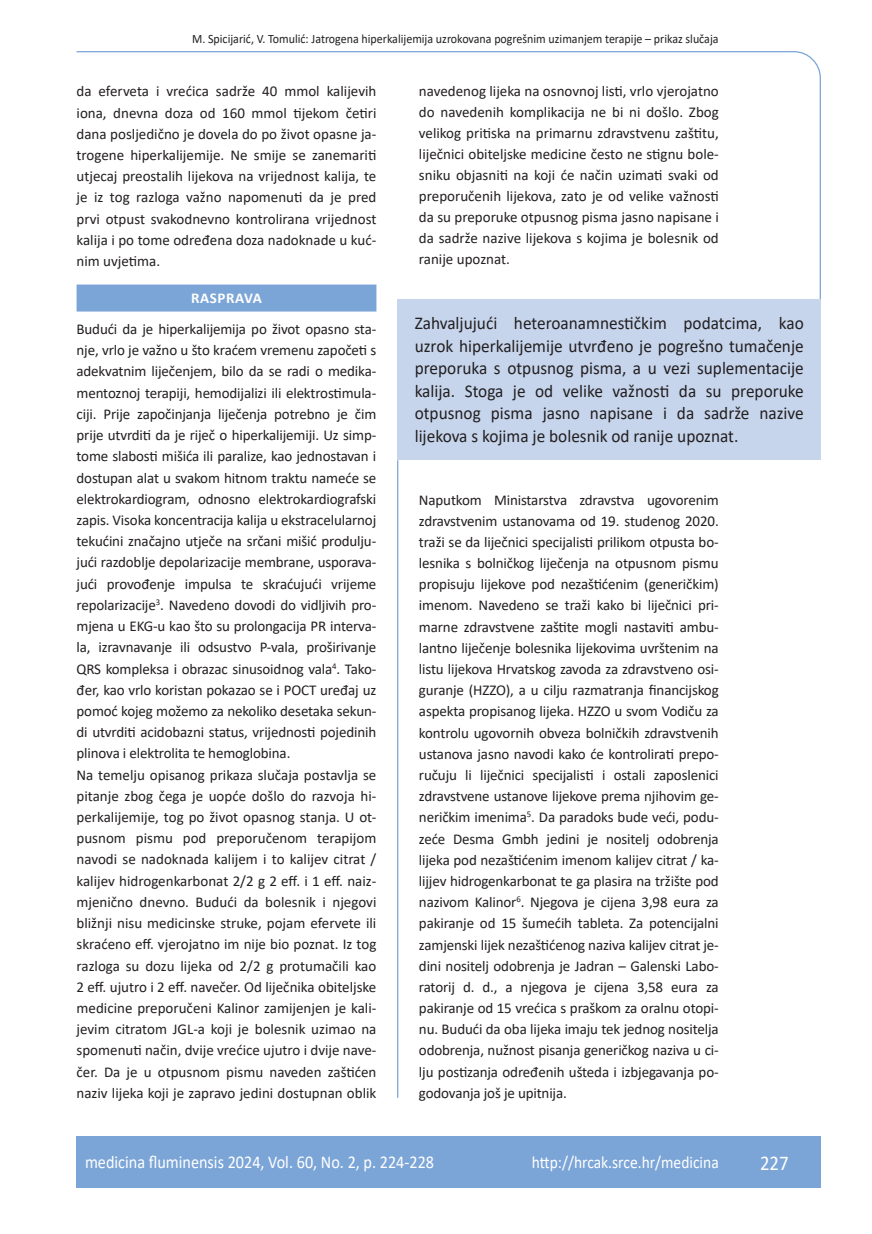
<style>
.page{position:relative;width:872px;height:1234px;background:#fff}
.page>*{position:absolute;margin:0;border:0;box-sizing:border-box;transform-origin:0 0}
.t1{font:21px "Calibri";color:#fff;scale:.9 1}
.anterfile{font:18px/22.5px "Calibri";color:#231f20;text-align:justify;scale:.96 1}
.t2{font:18px "Calibri";color:#fff;scale:.9 1}
.t3{font:17.25px "Calibri";color:#fff;scale:.9 1}
.osnovni_tekst{font:15px/21.1px "Calibri";letter-spacing:-.01em;color:#231f20;text-align:justify}
.naslov_ruler{font:700 15px "Calibri";letter-spacing:.04em;color:#fff}
.glava{font:12.75px "Calibri";color:#231f20;scale:.94 1}
</style>
<div class="page">
<svg style="left:76px;top:51px;width:745px;height:275px"></svg>
<hr style="left:397px;top:460px;width:1px;height:637px;background:#7ca5d7">
<div style="left:77px;top:1135px;width:744px;height:51px;background:#7ca5d7"></div>
<div style="left:398px;top:299px;width:423px;height:160px;background:#c6d5ec"></div>
<div style="left:77px;top:284px;width:299px;height:27px;background:#7ca5d7"></div>
<p class="glava" style="left:192px;top:29px;width:561px">M. Spicijarić, V. Tomulić: Jatrogena hiperkalijemija uzrokovana pogrešnim uzimanjem terapije – prikaz slučaja</p>
<p class="osnovni_tekst" style="left:77px;top:80px;width:301px">da eferveta i vrećica sadrže 40 mmol kalijevih iona, dnevna doza od 160 mmol tijekom četiri dana posljedično je dovela do po život opasne ja&shy;trogene hiperkalijemije. Ne smije se zanemariti utjecaj preostalih lijekova na vrijednost kalija, te je iz tog razloga važno napomenuti da je pred prvi otpust svakodnevno kontrolirana vrijednost kalija i po tome određena doza nadoknade u kuć&shy;nim uvjetima.</p>
<p class="naslov_ruler" style="left:191px;top:288px;width:72px">RASPRAVA</p>
<p class="osnovni_tekst" style="left:77px;top:318px;width:301px">Budući da je hiperkalijemija po život opasno sta&shy;nje, vrlo je važno u što kraćem vremenu započeti s adekvatnim liječenjem, bilo da se radi o medika&shy;mentoznoj terapiji, hemodijalizi ili elektrostimula&shy;ciji. Prije započinjanja liječenja potrebno je čim prije utvrditi da je riječ o hiperkalijemiji. Uz simp&shy;tome slabosti mišića ili paralize, kao jednostavan i dostupan alat u svakom hitnom traktu nameće se elektrokardiogram, odnosno elektrokardiografski zapis. Visoka koncentracija kalija u ekstracelularnoj tekućini značajno utječe na srčani mišić produlju&shy;jući razdoblje depolarizacije membrane, usporava&shy;jući provođenje impulsa te skraćujući vrijeme repolarizacije<sup>3</sup>. Navedeno dovodi do vidljivih pro&shy;mjena u EKG-u kao što su prolongacija PR interva&shy;la, izravnavanje ili odsustvo P-vala, proširivanje QRS kompleksa i obrazac sinusoidnog vala<sup>4</sup>. Tako&shy;đer, kao vrlo koristan pokazao se i POCT uređaj uz pomoć kojeg možemo za nekoliko desetaka sekun&shy;di utvrditi acidobazni status, vrijednosti pojedinih plinova i elektrolita te hemoglobina.</p>
<p class="osnovni_tekst" style="left:77px;top:763px;width:301px">Na temelju opisanog prikaza slučaja postavlja se pitanje zbog čega je uopće došlo do razvoja hi&shy;perkalijemije, tog po život opasnog stanja. U ot&shy;pusnom pismu pod preporučenom terapijom navodi se nadoknada kalijem i to kalijev citrat / kalijev hidrogenkarbonat 2/2 g 2 eff. i 1 eff. naiz&shy;mjenično dnevno. Budući da bolesnik i njegovi bližnji nisu medicinske struke, pojam efervete ili skraćeno eff. vjerojatno im nije bio poznat. Iz tog razloga su dozu lijeka od 2/2 g protumačili kao 2 eff. ujutro i 2 eff. navečer. Od liječnika obiteljske medicine preporučeni Kalinor zamijenjen je kali&shy;jevim citratom JGL-a koji je bolesnik uzimao na spomenuti način, dvije vrećice ujutro i dvije nave&shy;čer. Da je u otpusnom pismu naveden zaštićen naziv lijeka koji je zapravo jedini dostupnan oblik</p>
<p class="osnovni_tekst" style="left:419px;top:80px;width:301px">navedenog lijeka na osnovnoj listi, vrlo vjerojatno do navedenih komplikacija ne bi ni došlo. Zbog velikog pritiska na primarnu zdravstvenu zaštitu, liječnici obiteljske medicine često ne stignu bole&shy;sniku objasniti na koji će način uzimati svaki od preporučenih lijekova, zato je od velike važnosti da su preporuke otpusnog pisma jasno napisane i da sadrže nazive lijekova s kojima je bolesnik od ranije upoznat.</p>
<p class="anterfile" style="left:415px;top:311px;width:407px">Zahvaljujući heteroanamnestičkim podatcima, kao uzrok hiperkalijemije utvrđeno je pogrešno tumačenje preporuka s otpusnog pisma, a u vezi suplementacije kalija. Stoga je od velike važnosti da su preporuke otpusnog pisma jasno napisane i da sadrže nazive lijekova s kojima je bolesnik od ranije upoznat.</p>
<p class="osnovni_tekst" style="left:419px;top:488px;width:301px">Naputkom Ministarstva zdravstva ugovorenim zdravstvenim ustanovama od 19. studenog 2020. traži se da liječnici specijalisti prilikom otpusta bo&shy;lesnika s bolničkog liječenja na otpusnom pismu propisuju lijekove pod nezaštićenim (generičkim) imenom. Navedeno se traži kako bi liječnici pri&shy;marne zdravstvene zaštite mogli nastaviti ambu&shy;lantno liječenje bolesnika lijekovima uvrštenim na listu lijekova Hrvatskog zavoda za zdravstveno osi&shy;guranje (HZZO), a u cilju razmatranja financijskog aspekta propisanog lijeka. HZZO u svom Vodiču za kontrolu ugovornih obveza bolničkih zdravstvenih ustanova jasno navodi kako će kontrolirati prepo&shy;ručuju li liječnici specijalisti i ostali zaposlenici zdravstvene ustanove lijekove prema njihovim ge&shy;neričkim imenima<sup>5</sup>. Da paradoks bude veći, podu&shy;zeće Desma Gmbh jedini je nositelj odobrenja lijeka pod nezaštićenim imenom kalijev citrat / ka&shy;lijjev hidrogenkarbonat te ga plasira na tržište pod nazivom Kalinor<sup>6</sup>. Njegova je cijena 3,98 eura za pakiranje od 15 šumećih tableta. Za potencijalni zamjenski lijek nezaštićenog naziva kalijev citrat je&shy;dini nositelj odobrenja je Jadran – Galenski Labo&shy;ratorij d. d., a njegova je cijena 3,58 eura za pakiranje od 15 vrećica s praškom za oralnu otopi&shy;nu. Budući da oba lijeka imaju tek jednog nositelja odobrenja, nužnost pisanja generičkog naziva u ci&shy;lju postizanja određenih ušteda i izbjegavanja po&shy;godovanja još je upitnija.</p>
<p class="t2" style="left:85px;top:1149px;width:389px">medicina fluminensis 2024, Vol. 60, No. 2, p. 224-228</p>
<p class="t3" style="left:532px;top:1150px;width:209px">http://hrcak.srce.hr/medicina</p>
<p class="t1" style="left:760px;top:1147px;width:33px">227</p>
</div>
